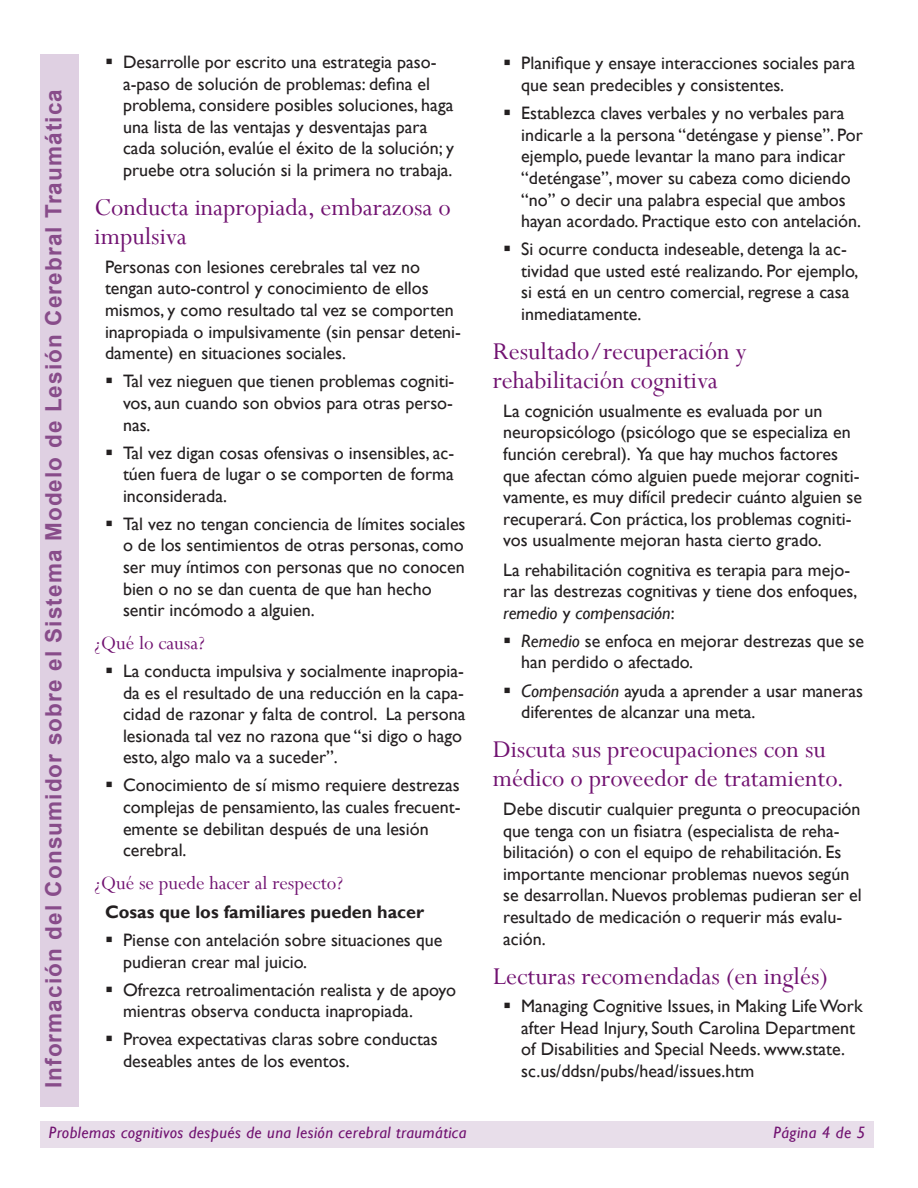
<style>
.page{position:relative;width:918px;height:1188px;background:#fff}
.page>*{position:absolute;margin:0;border:0;box-sizing:border-box;transform-origin:0 0}
.Subhead_1{font:27px/28.5px "Perpetua";color:#711271}
.t1{font:700 22.5px "Arial";letter-spacing:.05em;color:#884c8a}
.Subhead_2{font:21px "Perpetua";color:#711271}
.Bullet_1{font:18px/21.6px "Gill Sans";color:#231f20}
.body_text{font:18px/21.6px "Gill Sans";color:#231f20}
.body_text-2{font:700 18px "Gill Sans";color:#231f20}
.footer_text{font:italic 16.5px "Gill Sans";letter-spacing:.025em;color:#711271}
.s1{font-style:italic}
</style>
<div class="page">
<div style="left:40px;top:54px;width:38px;height:1053px;background:#dfd0e2"></div>
<div style="left:40px;top:1121px;width:834px;height:27px;background:#e8deea"></div>
<p class="t1" style="left:39px;top:1088px;width:1001px;rotate:-90deg">Información del Consumidor sobre el Sistema Modelo de Lesión Cerebral Traumática</p>
<p class="Bullet_1" style="left:123px;top:51px;width:332px">Desarrolle por escrito una estrategia paso&shy;a-paso de solución de problemas: defina el problema, considere posibles soluciones, haga una lista de las ventajas y desventajas para cada solución, evalúe el éxito de la solución; y pruebe otra solución si la primera no trabaja.</p>
<p class="Subhead_1" style="left:94px;top:193px;width:358px">Conducta inapropiada, embarazosa o impulsiva</p>
<p class="body_text" style="left:105px;top:256px;width:358px">Personas con lesiones cerebrales tal vez no tengan auto-control y conocimiento de ellos mismos, y como resultado tal vez se comporten inapropiada o impulsivamente (sin pensar deteni&shy;damente) en situaciones sociales.</p>
<p class="Bullet_1" style="left:123px;top:371px;width:333px;text-align:justify">Tal vez nieguen que tienen problemas cogniti&shy;vos, aun cuando son obvios para otras perso&shy;nas.</p>
<p class="Bullet_1" style="left:123px;top:442px;width:333px;text-align:justify">Tal vez digan cosas ofensivas o insensibles, ac&shy;túen fuera de lugar o se comporten de forma inconsiderada.</p>
<p class="Bullet_1" style="left:123px;top:513px;width:344px">Tal vez no tengan conciencia de límites sociales o de los sentimientos de otras personas, como ser muy íntimos con personas que no conocen bien o no se dan cuenta de que han hecho sentir incómodo a alguien.</p>
<p class="Subhead_2" style="left:94px;top:630px;width:112px">¿Qué lo causa?</p>
<p class="Bullet_1" style="left:123px;top:660px;width:344px">La conducta impulsiva y socialmente inapropia&shy;da es el resultado de una reducción en la capa&shy;cidad de razonar y falta de control. La persona lesionada tal vez no razona que “si digo o hago esto, algo malo va a suceder”.</p>
<p class="Bullet_1" style="left:123px;top:775px;width:339px">Conocimiento de sí mismo requiere destrezas complejas de pensamiento, las cuales frecuent&shy;emente se debilitan después de una lesión cerebral.</p>
<p class="Subhead_2" style="left:94px;top:870px;width:250px">¿Qué se puede hacer al respecto?</p>
<p class="body_text-2" style="left:105px;top:901px;width:321px">Cosas que los familiares pueden hacer</p>
<p class="Bullet_1" style="left:123px;top:930px;width:321px">Piense con antelación sobre situaciones que pudieran crear mal juicio.</p>
<p class="Bullet_1" style="left:123px;top:979px;width:335px">Ofrezca retroalimentación realista y de apoyo mientras observa conducta inapropiada.</p>
<p class="Bullet_1" style="left:123px;top:1029px;width:316px">Provea expectativas claras sobre conductas deseables antes de los eventos.</p>
<p class="footer_text" style="left:49px;top:1123px;width:419px">Problemas cognitivos después de una lesión cerebral traumática</p>
<p class="Bullet_1" style="left:521px;top:53px;width:335px">Planifique y ensaye interacciones sociales para que sean predecibles y consistentes.</p>
<p class="Bullet_1" style="left:521px;top:103px;width:343px">Establezca claves verbales y no verbales para indicarle a la persona “deténgase y piense”. Por ejemplo, puede levantar la mano para indicar “deténgase”, mover su cabeza como diciendo “no” o decir una palabra especial que ambos hayan acordado. Practique esto con antelación.</p>
<p class="Bullet_1" style="left:521px;top:239px;width:339px">Si ocurre conducta indeseable, detenga la ac&shy;tividad que usted esté realizando. Por ejemplo, si está en un centro comercial, regrese a casa inmediatamente.</p>
<p class="Subhead_1" style="left:493px;top:337px;width:256px">Resultado/recuperación y rehabilitación cognitiva</p>
<p class="body_text" style="left:503px;top:400px;width:360px">La cognición usualmente es evaluada por un neuropsicólogo (psicólogo que se especializa en función cerebral). Ya que hay muchos factores que afectan cómo alguien puede mejorar cogniti&shy;vamente, es muy difícil predecir cuánto alguien se recuperará. Con práctica, los problemas cogniti&shy;vos usualmente mejoran hasta cierto grado.</p>
<p class="body_text" style="left:503px;top:559px;width:356px">La rehabilitación cognitiva es terapia para mejo&shy;rar las destrezas cognitivas y tiene dos enfoques, <span class="s1">remedio</span> y <span class="s1">compensación</span>:</p>
<p class="Bullet_1" style="left:521px;top:630px;width:344px"><span class="s1">Remedio</span> se enfoca en mejorar destrezas que se han perdido o afectado.</p>
<p class="Bullet_1" style="left:521px;top:680px;width:343px"><span class="s1">Compensación</span> ayuda a aprender a usar maneras diferentes de alcanzar una meta.</p>
<p class="Subhead_1" style="left:493px;top:735px;width:353px">Discuta sus preocupaciones con su médico o proveedor de tratamiento.</p>
<p class="body_text" style="left:503px;top:799px;width:360px">Debe discutir cualquier pregunta o preocupación que tenga con un fisiatra (especialista de reha&shy;bilitación) o con el equipo de rehabilitación. Es importante mencionar problemas nuevos según se desarrollan. Nuevos problemas pudieran ser el resultado de medicación o requerir más evalu&shy;ación.</p>
<p class="Subhead_1" style="left:493px;top:961px;width:337px">Lecturas recomendadas (en inglés)</p>
<p class="Bullet_1" style="left:521px;top:996px;width:343px">Managing Cognitive Issues, in Making Life Work after Head Injury, South Carolina Department of Disabilities and Special Needs. www.state. sc.us/ddsn/pubs/head/issues.htm</p>
<p class="footer_text" style="left:774px;top:1123px;width:93px">Página 4 de 5</p>
</div>
